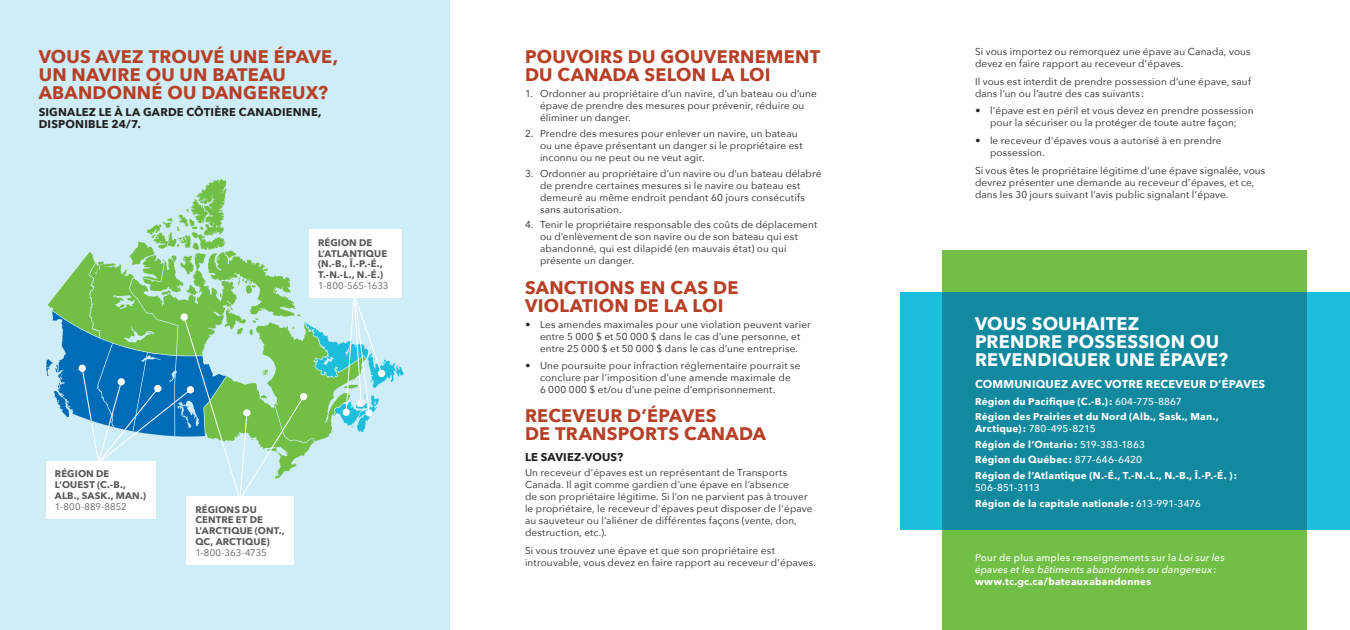
<style>
.page{position:relative;width:1350px;height:630px;background:#fff}
.page>*{position:absolute;margin:0;border:0;box-sizing:border-box;transform-origin:0 0}
.t1{font:700 18.12px/18.1px "Avenir Next";letter-spacing:.015em;color:#b73f26}
.t2{font:700 18.12px/18.1px "Avenir Next";letter-spacing:.01em;color:#fff}
.t3{font:700 11.25px/12.5px "Avenir Next";letter-spacing:.015em;color:#231f20}
.t4{font:700 11.25px "Avenir Next";letter-spacing:.015em;color:#fff}
.Body{font:10px/12px "Avenir Next";letter-spacing:.015em;color:#231f20}
.body-white{font:700 10px/11.8px "Avenir Next";letter-spacing:.02em;color:#fff}
.body-white-2{font:italic 500 10px/11.8px "Avenir Next";letter-spacing:.015em;color:#fff}
.t5{font:700 9.62px/10.8px "Avenir Next";letter-spacing:.01em;color:#57585a}
.s1{font-weight:400}
.s2{font-weight:500}
.s3{font-style:normal}
.s4{font-weight:700;font-style:normal}
</style>
<div class="page">
<div style="left:0;top:0;width:450px;height:630px;background:#cfedf7"></div>
<div style="left:46px;top:461px;width:109px;height:58px;background:#fff"></div>
<div style="left:186px;top:496px;width:108px;height:69px;background:#fff"></div>
<svg style="left:46px;top:179px;width:358px;height:322px"></svg>
<div style="left:243px;top:409px;width:8px;height:8px;border:2px solid #fff;border-radius:50%"></div>
<div style="left:900px;top:292px;width:450px;height:238px;background:#1cbedc"></div>
<div style="left:942px;top:250px;width:366px;height:380px;background:#71bf44"></div>
<div style="left:942px;top:292px;width:366px;height:238px;background:#12899e"></div>
<h3 class="t1" style="left:39px;top:47px;width:301px">VOUS AVEZ TROUVÉ UNE ÉPAVE,<br>UN NAVIRE OU UN BATEAU<br>ABANDONNÉ OU DANGEREUX?</h3>
<h4 class="t3" style="left:39px;top:105px;width:284px">SIGNALEZ LE À LA GARDE CÔTIÈRE CANADIENNE,<br>DISPONIBLE 24/7.</h4>
<p class="t5" style="left:318px;top:237px;width:72px">RÉGION DE<br>L’ATLANTIQUE (N.-B., Î.-P.-É.,<br>T.-N.-L., N.-É.)<br><span class="s1">1-800-565-1633</span></p>
<p class="t5" style="left:55px;top:469px;width:92px">RÉGION DE<br>L’OUEST (C.-B.,<br>ALB., SASK., MAN.)<br><span class="s1">1-800-889-8852</span></p>
<p class="t5" style="left:195px;top:504px;width:91px">RÉGIONS DU<br>CENTRE ET DE<br>L’ARCTIQUE (ONT.,<br>QC, ARCTIQUE)<br><span class="s1">1-800-363-4735</span></p>
<h3 class="t1" style="left:525px;top:47px;width:297px">POUVOIRS DU GOUVERNEMENT<br>DU CANADA SELON LA LOI</h3>
<p class="Body" style="left:540px;top:87px;width:278px;text-indent:-15px">1. Ordonner au propriétaire d’un navire, d’un bateau ou d’une épave de prendre des mesures pour prévenir, réduire ou éliminer un danger.</p>
<p class="Body" style="left:540px;top:127px;width:264px;text-indent:-15px">2. Prendre des mesures pour enlever un navire, un bateau ou une épave présentant un danger si le propriétaire est inconnu ou ne peut ou ne veut agir.</p>
<p class="Body" style="left:540px;top:167px;width:283px;text-indent:-15px">3. Ordonner au propriétaire d’un navire ou d’un bateau délabré de prendre certaines mesures si le navire ou bateau est demeuré au même endroit pendant 60 jours consécutifs sans autorisation.</p>
<p class="Body" style="left:540px;top:218px;width:279px;text-indent:-15px">4. Tenir le propriétaire responsable des coûts de déplacement ou d’enlèvement de son navire ou de son bateau qui est abandonné, qui est dilapidé (en mauvais état) ou qui présente un danger.</p>
<h3 class="t1" style="left:525px;top:278px;width:215px">SANCTIONS EN CAS DE<br>VIOLATION DE LA LOI</h3>
<p class="Body" style="left:526px;top:318px;width:287px;text-align:center">• Les amendes maximales pour une violation peuvent varier entre 5 000 $ et 50 000 $ dans le cas d’une personne, et entre 25 000 $ et 50 000 $ dans le cas d’une entreprise.</p>
<p class="Body" style="left:540px;top:359px;width:262px;text-indent:-14px">• Une poursuite pour infraction réglementaire pourrait se conclure par l’imposition d’une amende maximale de<br>6 000 000 $ et/ou d’une peine d’emprisonnement.</p>
<h3 class="t1" style="left:525px;top:406px;width:243px">RECEVEUR D’ÉPAVES<br>DE TRANSPORTS CANADA</h3>
<h4 class="t3" style="left:525px;top:451px;width:100px">LE SAVIEZ-VOUS?</h4>
<p class="Body" style="left:525px;top:466px;width:289px">Un receveur d’épaves est un représentant de Transports Canada. Il agit comme gardien d’une épave en l’absence<br>de son propriétaire légitime. Si l’on ne parvient pas à trouver le propriétaire, le receveur d’épaves peut disposer de l’épave au sauveteur ou l’aliéner de différentes façons (vente, don, destruction, etc.).</p>
<p class="Body" style="left:525px;top:544px;width:293px">Si vous trouvez une épave et que son propriétaire est introuvable, vous devez en faire rapport au receveur d’épaves.</p>
<p class="Body" style="left:975px;top:45px;width:277px">Si vous importez ou remorquez une épave au Canada, vous devez en faire rapport au receveur d’épaves.</p>
<p class="Body" style="left:975px;top:75px;width:277px">Il vous est interdit de prendre possession d’une épave, sauf dans l’un ou l’autre des cas suivants :</p>
<p class="Body" style="left:976px;top:104px;width:279px;text-align:center">• l’épave est en péril et vous devez en prendre possession pour la sécuriser ou la protéger de toute autre façon;</p>
<p class="Body" style="left:990px;top:134px;width:233px;text-indent:-14px">• le receveur d’épaves vous a autorisé à en prendre possession.</p>
<p class="Body" style="left:975px;top:164px;width:292px">Si vous êtes le propriétaire légitime d’une épave signalée, vous devrez présenter une demande au receveur d’épaves, et ce, dans les 30 jours suivant l’avis public signalant l’épave.</p>
<h3 class="t2" style="left:975px;top:314px;width:254px">VOUS SOUHAITEZ<br>PRENDRE POSSESSION OU<br>REVENDIQUER UNE ÉPAVE?</h3>
<h4 class="t4" style="left:975px;top:375px;width:292px">COMMUNIQUEZ AVEC VOTRE RECEVEUR D’ÉPAVES</h4>
<p class="body-white" style="left:975px;top:395px;width:208px">Région du Pacifique (C.-B.): <span class="s2">604-775-8867</span></p>
<p class="body-white" style="left:975px;top:411px;width:245px">Région des Prairies et du Nord (Alb., Sask., Man.,<br>Arctique): <span class="s2">780-495-8215</span></p>
<p class="body-white" style="left:975px;top:438px;width:172px">Région de l’Ontario: <span class="s2">519-383-1863</span></p>
<p class="body-white" style="left:975px;top:454px;width:169px">Région du Québec: <span class="s2">877-646-6420</span></p>
<p class="body-white" style="left:975px;top:470px;width:264px">Région de l’Atlantique (N.-É., T.-N.-L., N.-B., Î.-P.-É. ):<br><span class="s2">506‑851-3113</span></p>
<p class="body-white" style="left:975px;top:497px;width:227px">Région de la capitale nationale: <span class="s2">613-991-3476</span></p>
<p class="body-white-2" style="left:975px;top:552px;width:251px"><span class="s3">Pour de plus amples renseignements sur la</span> Loi sur les épaves et les bâtiments abandonnés ou dangereux<span class="s3">: </span><span class="s4">www.tc.gc.ca/bateauxabandonnes</span></p>
</div>
